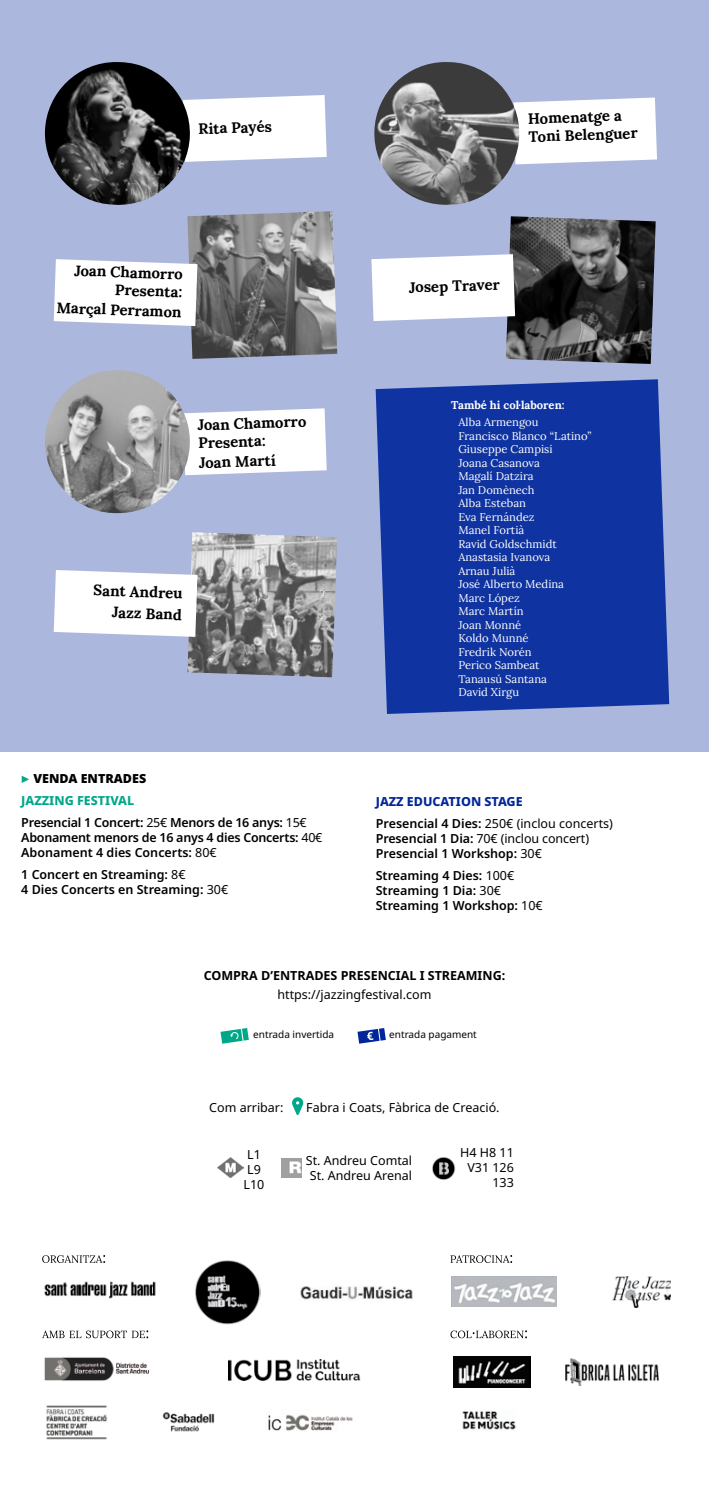
<style>
.page{position:relative;width:709px;height:1489px;background:#fff}
.page>*{position:absolute;margin:0;border:0;box-sizing:border-box;transform-origin:0 0}
.t1{font:15px/18px "Lora";color:#000;text-align:right}
.t2{font:12.5px/15px "Noto Sans";color:#000}
.t3{font:600 12.5px/15px "Noto Sans";color:#000}
.t4{font:600 12.5px/22.1px "Noto Sans";letter-spacing:-.02em;color:#000}
.t5{font:700 12.5px "Noto Sans";color:#000}
.t6{font:11.25px/13.5px "Lora";color:#fff}
.t7{font:10px "Noto Sans";color:#000}
.s1{font-family:"Kanit";font-weight:100;color:#00a887}
.s2{font-weight:900}
.s3{font-weight:800;color:#00a887}
.s4{font-weight:400}
.s5{font-weight:800;color:#00269a}
.s6{font-weight:600}
</style>
<div class="page">
<div style="left:0;top:0;width:709px;height:751px;background:#abb7dd"></div>
<img style="left:506px;top:216px;width:149px;height:148px">
<img style="left:187px;top:211px;width:150px;height:148px">
<svg style="left:375px;top:379px;width:294px;height:335px;background:#193ca4"></svg>
<img style="left:187px;top:532px;width:150px;height:145px">
<svg style="left:371px;top:254px;width:144px;height:67px;background:#f6f7fa"></svg>
<svg style="left:191px;top:95px;width:136px;height:67px;background:#f8f9fc"></svg>
<svg style="left:54px;top:259px;width:143px;height:67px;background:#f7f8fb"></svg>
<svg style="left:191px;top:408px;width:136px;height:67px;background:#f8f9fc"></svg>
<svg style="left:54px;top:570px;width:143px;height:67px;background:#f7f8fb"></svg>
<svg style="left:520px;top:97px;width:137px;height:67px;background:#f8f9fc"></svg>
<img style="left:44px;top:62px;width:147px;height:143px">
<img style="left:45px;top:370px;width:146px;height:144px">
<img style="left:374px;top:62px;width:146px;height:143px">
<img style="left:217px;top:1157px;width:26px;height:20px">
<img style="left:282px;top:1158px;width:19px;height:19px">
<img style="left:432px;top:1157px;width:24px;height:23px">
<svg style="left:292px;top:1097px;width:11px;height:17px"></svg>
<svg style="left:220px;top:1028px;width:29px;height:15px"></svg>
<svg style="left:357px;top:1028px;width:29px;height:15px"></svg>
<svg style="left:42px;top:1255px;width:63px;height:7px"></svg>
<svg style="left:450px;top:1255px;width:62px;height:7px"></svg>
<svg style="left:42px;top:1330px;width:106px;height:8px"></svg>
<svg style="left:450px;top:1330px;width:77px;height:8px"></svg>
<img style="left:195px;top:1260px;width:65px;height:64px">
<img style="left:44px;top:1281px;width:112px;height:18px">
<img style="left:300px;top:1286px;width:113px;height:14px">
<img style="left:451px;top:1276px;width:105px;height:30px">
<img style="left:613px;top:1276px;width:58px;height:31px">
<img style="left:44px;top:1357px;width:105px;height:24px">
<img style="left:228px;top:1359px;width:133px;height:21px">
<img style="left:46px;top:1405px;width:61px;height:35px">
<img style="left:162px;top:1412px;width:53px;height:20px">
<img style="left:268px;top:1414px;width:85px;height:17px">
<img style="left:454px;top:1356px;width:76px;height:31px">
<img style="left:565px;top:1358px;width:93px;height:27px">
<img style="left:462px;top:1411px;width:55px;height:19px">
<h1 class="t1" style="left:198px;top:119px;width:75px;rotate:-2deg">Rita Payés</h1>
<h1 class="t1" style="left:75px;top:260px;width:110px;rotate:2deg">Joan Chamorro<br>Presenta:</h1>
<h1 class="t1" style="left:57px;top:297px;width:127px;rotate:2deg">Marçal Perramon</h1>
<h1 class="t1" style="left:197px;top:415px;width:110px;text-align:left;rotate:-2deg">Joan Chamorro<br>Presenta:</h1>
<h1 class="t1" style="left:198px;top:453px;width:78px;rotate:-2deg">Joan Martí</h1>
<h1 class="t1" style="left:94px;top:578px;width:91px;line-height:21.5px;rotate:2deg">Sant Andreu<br>Jazz Band</h1>
<p class="t4" style="left:21px;top:767px;width:287px"><span class="s1">▶</span> <span class="s2">VENDA ENTRADES<br></span><span class="s3">JAZZING FESTIVAL<br></span>Presencial 1 Concert: <span class="s4">25€</span> Menors de 16 anys: <span class="s4">15€</span></p>
<p class="t4" style="left:21px;top:830px;width:303px;line-height:15px">Abonament menors de 16 anys 4 dies Concerts: <span class="s4">40€<br></span>Abonament 4 dies Concerts: <span class="s4">80€</span></p>
<p class="t3" style="left:21px;top:867px;width:208px">1 Concert en Streaming: <span class="s4">8€<br></span>4 Dies Concerts en Streaming: <span class="s4">30€</span></p>
<h1 class="t1" style="left:527px;top:109px;width:111px;text-align:left;rotate:-2deg">Homenatge a<br>Toni Belenguer</h1>
<h1 class="t1" style="left:408px;top:277px;width:92px;rotate:-2deg">Josep Traver</h1>
<p class="t6" style="left:458px;top:396px;width:108px;line-height:17px;text-indent:-7px">També hi col·laboren:<br>Alba Armengou</p>
<p class="t6" style="left:458px;top:428px;width:134px">Francisco Blanco “Latino”<br>Giuseppe Campisi<br>Joana Casanova<br>Magalí Datzira<br>Jan Domènech<br>Alba Esteban<br>Eva Fernández<br>Manel Fortià<br>Ravid Goldschmidt<br>Anastasia Ivanova<br>Arnau Julià<br>José Alberto Medina<br>Marc López<br>Marc Martín<br>Joan Monné<br>Koldo Munné<br>Fredrik Norén<br>Perico Sambeat<br>Tanausú Santana<br>David Xirgu</p>
<p class="t2" style="left:376px;top:790px;width:239px;line-height:22.1px"><span class="s5">JAZZ EDUCATION STAGE<br></span><span class="s6">Presencial 4 Dies:</span> 250€ (inclou concerts)</p>
<p class="t3" style="left:376px;top:831px;width:215px">Presencial 1 Dia: <span class="s4">70€ (inclou concert)<br></span>Presencial 1 Workshop: <span class="s4">30€</span></p>
<p class="t3" style="left:376px;top:868px;width:168px">Streaming 4 Dies: <span class="s4">100€<br></span>Streaming 1 Dia: <span class="s4">30€<br></span>Streaming 1 Workshop: <span class="s4">10€</span></p>
<p class="t5" style="left:204px;top:966px;width:303px">COMPRA D’ENTRADES PRESENCIAL I STREAMING:</p>
<p class="t2" style="left:277px;top:987px;width:155px">https://jazzingfestival.com</p>
<p class="t7" style="left:253px;top:1027px;width:82px">entrada invertida</p>
<p class="t7" style="left:389px;top:1027px;width:89px">entrada pagament</p>
<p class="t2" style="left:209px;top:1100px;width:76px">Com arribar:</p>
<p class="t2" style="left:306px;top:1100px;width:195px">Fabra i Coats, Fàbrica de Creació.</p>
<p class="t2" style="left:243px;top:1146px;width:22px">L1<br>L9<br>L10</p>
<p class="t2" style="left:306px;top:1153px;width:108px;text-align:center">St. Andreu Comtal<br>St. Andreu Arenal</p>
<p class="t2" style="left:460px;top:1145px;width:55px;text-align:right">H4 H8 11<br>V31 126<br>133</p>
</div>
